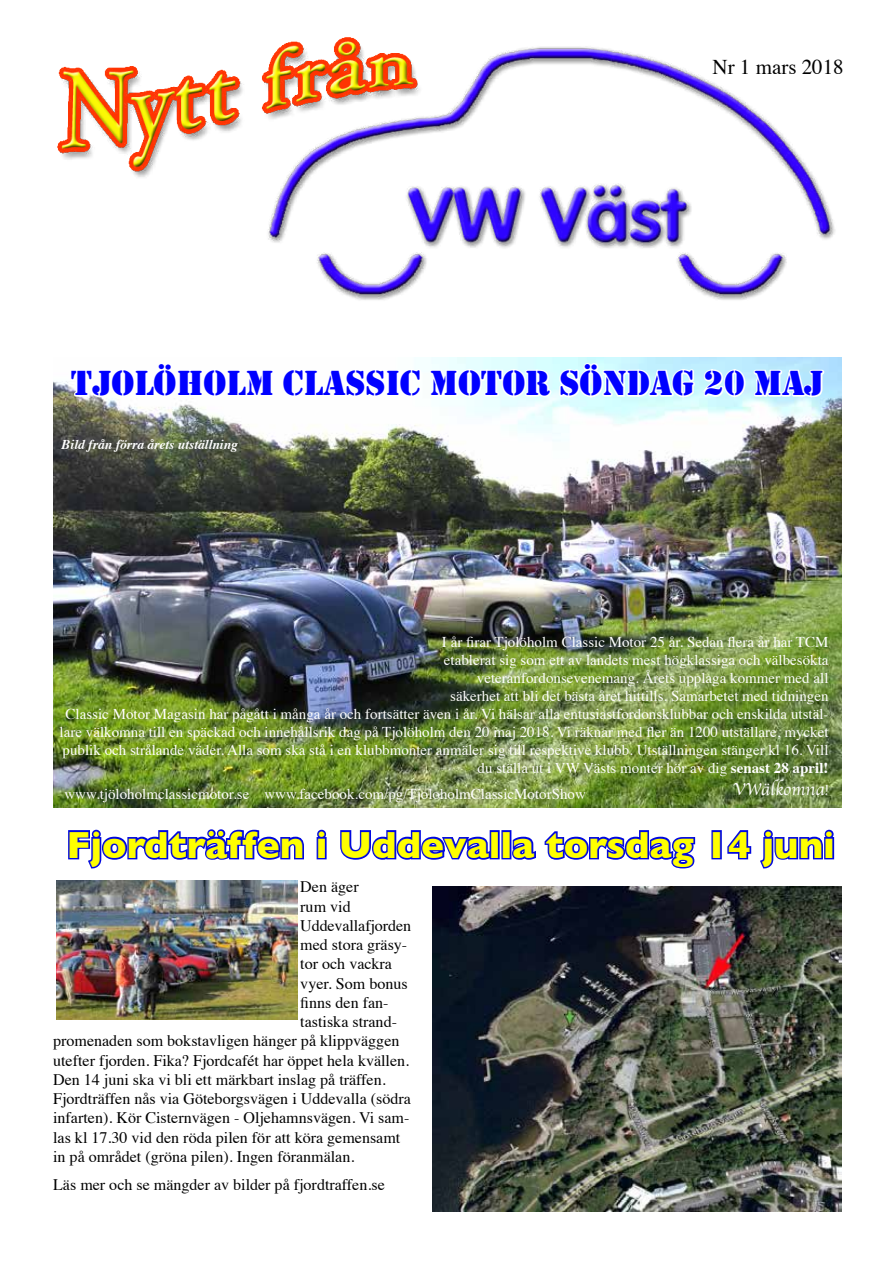
<style>
.page{position:relative;width:893px;height:1263px;background:#fff}
.page>*{position:absolute;margin:0;border:0;box-sizing:border-box;transform-origin:0 0}
.t1{font:700 38.55px "Gill Sans";color:#ff0}
.t2{font:36px "Stencil";color:#00f}
.t3{font:21px "Times";color:#000}
.t4{font:18px "Apple Chancery";color:#fff}
.t5{font:16.05px "Times";color:#000}
.t6{font:15px/18px "Times";color:#fff;text-align:right}
.t7{font:italic 700 13.5px "Times";color:#fff}
.s1{font-weight:700}
.s2{font-size:15px}
</style>
<div class="page">
<img style="left:57px;top:37px;width:778px;height:263px">
<img style="left:53px;top:357px;width:789px;height:450px">
<svg style="left:69px;top:357px;width:757px;height:63px"></svg>
<svg style="left:68px;top:829px;width:236px;height:40px"></svg>
<svg style="left:316px;top:829px;width:11px;height:31px"></svg>
<svg style="left:340px;top:830px;width:153px;height:30px"></svg>
<div style="left:490px;top:830px;width:10px;height:29px;border:3px solid #0008df"></div>
<div style="left:501px;top:830px;width:10px;height:29px;border:3px solid #0008df"></div>
<svg style="left:509px;top:830px;width:187px;height:39px"></svg>
<div style="left:711px;top:830px;width:11px;height:29px;border:3px solid #0008df"></div>
<svg style="left:727px;top:829px;width:108px;height:40px"></svg>
<img style="left:432px;top:886px;width:410px;height:326px">
<img style="left:56px;top:880px;width:242px;height:139px">
<h3 class="t3" style="left:712px;top:47px;width:133px">Nr 1 mars 2018</h3>
<h2 class="t2" style="left:71px;top:362px;width:754px">TJOLÖHOLM CLASSIC MOTOR SÖNDAG 20 MAJ</h2>
<p class="t7" style="left:62px;top:432px;width:178px">Bild från förra årets utställning</p>
<p class="t6" style="left:60px;top:632px;width:770px">I år firar Tjolöholm Classic Motor 25 år. Sedan flera år har TCM<br>etablerat sig som ett av landets mest högklassiga och välbesökta<br>veteranfordonsevenemang. Årets upplaga kommer med all<br>säkerhet att bli det bästa året hittills. Samarbetet med tidningen<br>Classic Motor Magasin har pågått i många år och fortsätter även i år. Vi hälsar alla entusiastfordonsklubbar och enskilda utstäl&shy;lare välkomna till en späckad och innehållsrik dag på Tjolöholm den 20 maj 2018. Vi räknar med fler än 1200 utställare, mycket publik och strålande väder. Alla som ska stå i en klubbmonter anmäler sig till respektive klubb. Utställningen stänger kl 16. Vill du ställa ut i VW Västs monter hör av dig <span class="s1">senast 28 april!</span></p>
<p class="t4" style="left:733px;top:774px;width:97px">VWälkomna<span class="s2">!</span></p>
<h1 class="t1" style="left:66px;top:814px;width:770px">Fjordträffen i Uddevalla torsdag 14 juni</h1>
<p class="t5" style="left:300px;top:872px;width:60px">Den äger</p>
<p class="t5" style="left:300px;top:891px;width:52px">rum vid</p>
<p class="t5" style="left:300px;top:910px;width:112px">Uddevallafjorden</p>
<p class="t5" style="left:300px;top:930px;width:108px">med stora gräsy-</p>
<p class="t5" style="left:300px;top:949px;width:93px">tor och vackra</p>
<p class="t5" style="left:300px;top:968px;width:109px">vyer. Som bonus</p>
<p class="t5" style="left:300px;top:987px;width:90px">finns den fan-</p>
<p class="t5" style="left:300px;top:1007px;width:98px">tastiska strand-</p>
<p class="t5" style="left:53px;top:1026px;width:348px">promenaden som bokstavligen hänger på klippväggen</p>
<p class="t5" style="left:53px;top:1045px;width:358px">utefter fjorden. Fika? Fjordcafét har öppet hela kvällen.</p>
<p class="t5" style="left:53px;top:1064px;width:334px">Den 14 juni ska vi bli ett märkbart inslag på träffen.</p>
<p class="t5" style="left:53px;top:1084px;width:359px">Fjordträffen nås via Göteborgsvägen i Uddevalla (södra</p>
<p class="t5" style="left:53px;top:1103px;width:358px">infarten). Kör Cisternvägen - Oljehamnsvägen. Vi sam-</p>
<p class="t5" style="left:53px;top:1122px;width:349px">las kl 17.30 vid den röda pilen för att köra gemensamt</p>
<p class="t5" style="left:53px;top:1141px;width:303px">in på området (gröna pilen). Ingen föranmälan.</p>
<p class="t5" style="left:53px;top:1170px;width:333px">Läs mer och se mängder av bilder på fjordtraffen.se</p>
<p class="t6" style="left:64px;top:784px;width:523px">www.tjöloholmclassicmotor.se www.facebook.com/pg/TjoloholmClassicMotorShow</p>
</div>
